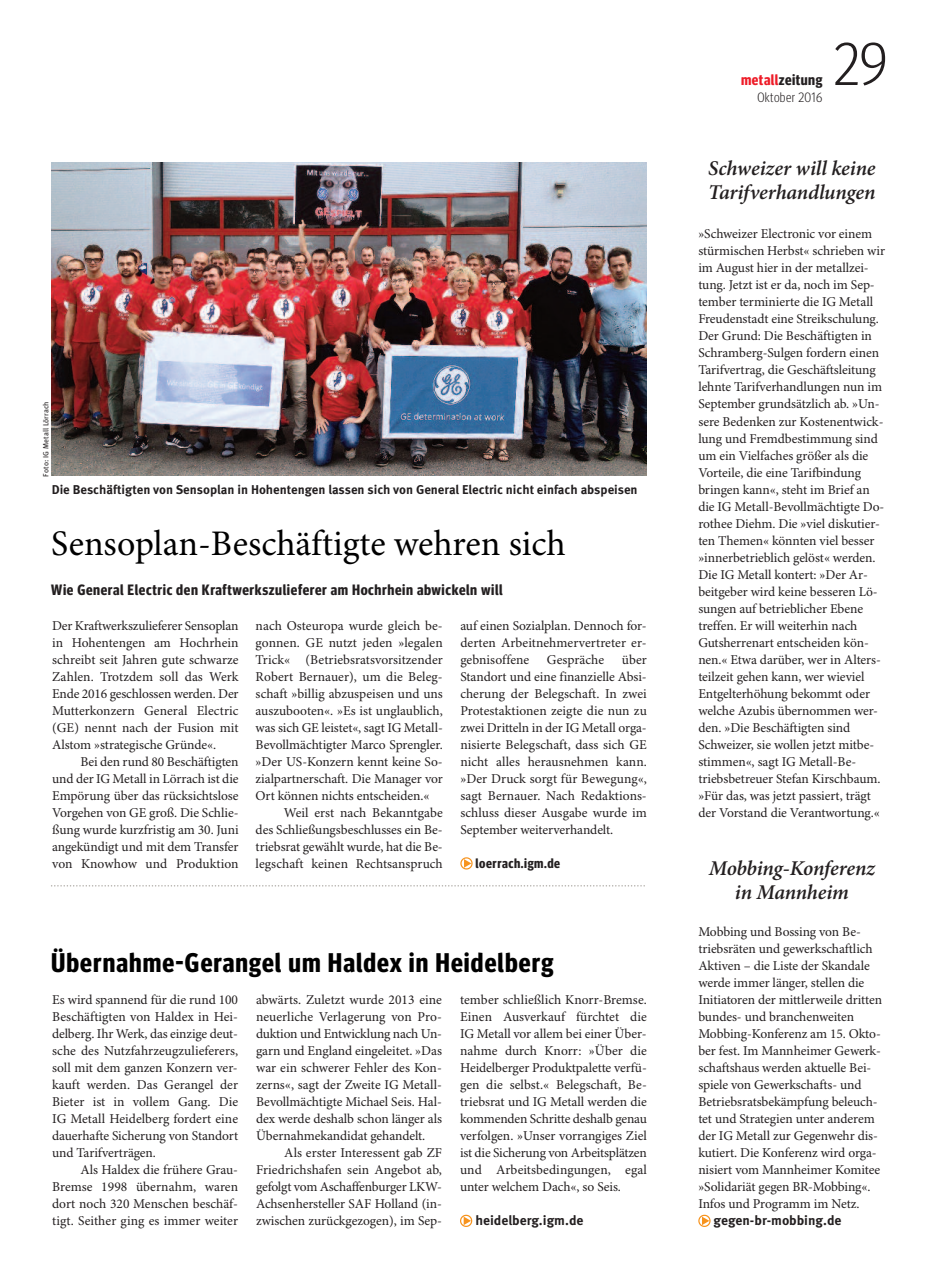
<style>
.page{position:relative;width:936px;height:1285px;background:#fff}
.page>*{position:absolute;margin:0;border:0;box-sizing:border-box;transform-origin:0 0}
.t1{font:300 60px "Meta Headline Cond OT";color:#231f20}
.t2{font:36px "Minion Pro";color:#000}
.t3{font:700 27px "Meta Headline Cond OT";letter-spacing:.04em;color:#000}
.t4{font:italic 600 21px/24px "Minion Pro";letter-spacing:-.01em;color:#231f20}
.t5{font:700 15px "Meta Headline Cond OT";letter-spacing:.04em;color:#231f20}
.t6{font:13.5px/17px "Minion Pro";letter-spacing:-.005em;color:#231f20;text-align:justify}
.t7{font:700 13.5px "Meta OT";color:#231f20}
.t8{font:700 13.5px "Meta Headline Cond OT";letter-spacing:.04em;color:#231f20}
.t9{font:300 13.5px "Meta Headline Cond OT";letter-spacing:.03em;color:#231f20}
.t10{font:700 12.75px "Meta OT";color:#231f20}
.t11{font:7.5px "Meta OT";letter-spacing:.01em;color:#231f20}
.s1{color:#ee1c28}
</style>
<div class="page">
<svg style="left:460px;top:857px;width:12px;height:12px"></svg>
<img style="left:52px;top:162px;width:594px;height:313px">
<svg style="left:460px;top:1214px;width:12px;height:12px"></svg>
<svg style="left:698px;top:1214px;width:12px;height:12px"></svg>
<svg style="left:52px;top:885px;width:593px;height:1px"></svg>
<p class="t11" style="left:43px;top:476px;width:77px;rotate:-90deg">Foto: IG Metall Lörrach</p>
<p class="t10" style="left:52px;top:484px;width:587px">Die Beschäftigten von Sensoplan in Hohentengen lassen sich von General Electric nicht einfach abspeisen</p>
<h2 class="t2" style="left:51px;top:529px;width:516px">Sensoplan-Beschäftigte wehren sich</h2>
<p class="t5" style="left:51px;top:584px;width:453px">Wie General Electric den Kraftwerkszulieferer am Hochrhein abwickeln will</p>
<p class="t6" style="left:52px;top:618px;width:188px">Der Kraftwerkszulieferer Sensoplan in Hohentengen am Hochrhein schreibt seit Jahren gute schwarze Zahlen. Trotzdem soll das Werk Ende 2016 geschlossen werden. Der Mutterkonzern General Electric (GE) nennt nach der Fusion mit Alstom »strategische Gründe«.</p>
<p class="t6" style="left:52px;top:754px;width:188px;text-indent:28px">Bei den rund 80 Beschäftigten und der IG Metall in Lörrach ist die Empörung über das rücksichtslose Vorgehen von GE groß. Die Schlie&shy;ßung wurde kurzfristig am 30. Juni angekündigt und mit dem Transfer von Knowhow und Produktion</p>
<p class="t6" style="left:255px;top:618px;width:189px">nach Osteuropa wurde gleich be-</p>
<p class="t6" style="left:255px;top:635px;width:189px">gonnen. GE nutzt jeden »legalen</p>
<p class="t6" style="left:255px;top:652px;width:189px">Trick« (Betriebsratsvorsitzender</p>
<p class="t6" style="left:255px;top:669px;width:189px">Robert Bernauer), um die Beleg-</p>
<p class="t6" style="left:255px;top:686px;width:189px">schaft »billig abzuspeisen und uns</p>
<p class="t6" style="left:255px;top:703px;width:189px">auszubooten«. »Es ist unglaublich,</p>
<p class="t6" style="left:255px;top:720px;width:189px">was sich GE leistet«, sagt IG Metall-</p>
<p class="t6" style="left:255px;top:737px;width:189px">Bevollmächtigter Marco Sprengler.</p>
<p class="t6" style="left:255px;top:754px;width:189px">»Der US-Konzern kennt keine So-</p>
<p class="t6" style="left:255px;top:771px;width:189px">zialpartnerschaft. Die Manager vor</p>
<p class="t6" style="left:255px;top:788px;width:175px">Ort können nichts entscheiden.«</p>
<p class="t6" style="left:284px;top:805px;width:160px">Weil erst nach Bekanntgabe</p>
<p class="t6" style="left:255px;top:822px;width:189px">des Schließungsbeschlusses ein Be-</p>
<p class="t6" style="left:255px;top:839px;width:189px">triebsrat gewählt wurde, hat die Be-</p>
<p class="t6" style="left:255px;top:856px;width:189px">legschaft keinen Rechtsanspruch</p>
<p class="t6" style="left:460px;top:618px;width:187px">auf einen Sozialplan. Dennoch for&shy;derten Arbeitnehmervertreter er&shy;gebnisoffene</p>
<p class="t6" style="left:460px;top:652px;width:188px;text-indent:161px">über Standort und eine finanzielle Absi&shy;cherung der Belegschaft. In zwei Protestaktionen zeigte die nun zu zwei Dritteln in der IG Metall orga&shy;nisierte Belegschaft, dass sich GE nicht alles herausnehmen kann. »Der Druck sorgt für Bewegung«, sagt Bernauer. Nach Redaktions&shy;schluss dieser Ausgabe wurde im September weiterverhandelt.</p>
<p class="t8" style="left:475px;top:858px;width:86px">loerrach.igm.de</p>
<p class="t6" style="left:547px;top:652px;width:59px">Gespräche</p>
<h3 class="t3" style="left:51px;top:953px;width:504px">Übernahme-Gerangel um Haldex in Heidelberg</h3>
<p class="t6" style="left:52px;top:992px;width:187px">Es wird spannend für die rund 100<br>Beschäftigten von Haldex in Hei&shy;delberg. Ihr Werk, das einzige deut&shy;sche des Nutzfahrzeugzulieferers, soll mit dem ganzen Konzern ver&shy;kauft werden. Das Gerangel der Bieter ist in vollem Gang. Die IG Metall Heidelberg fordert eine dauerhafte Sicherung von Standort und Tarifverträgen.</p>
<p class="t6" style="left:52px;top:1162px;width:187px;text-indent:28px">Als Haldex die frühere Grau-Bremse 1998 übernahm, waren dort noch 320 Menschen beschäf&shy;tigt. Seither ging es immer weiter</p>
<p class="t6" style="left:256px;top:992px;width:187px">abwärts. Zuletzt wurde 2013 eine neuerliche Verlagerung von Pro&shy;duktion und Entwicklung nach Un&shy;garn und England eingeleitet. »Das war ein schwerer Fehler des Kon&shy;zerns«, sagt der Zweite IG Metall-Bevollmächtigte Michael Seis. Hal&shy;dex werde deshalb schon länger als Übernahmekandidat gehandelt.</p>
<p class="t6" style="left:256px;top:1145px;width:187px;text-indent:28px">Als erster Interessent gab ZF Friedrichshafen sein Angebot ab, gefolgt vom Aschaffenburger LKW-Achsenhersteller SAF Holland (in&shy;zwischen zurückgezogen), im Sep-</p>
<p class="t6" style="left:460px;top:992px;width:188px">tember schließlich Knorr-Bremse.<br>Einen Ausverkauf fürchtet die IG Metall vor allem bei einer Über&shy;nahme durch Knorr: »Über die Heidelberger Produktpalette verfü&shy;gen die selbst.« Belegschaft, Be&shy;triebsrat und IG Metall werden die kommenden Schritte deshalb genau verfolgen. »Unser vorrangiges Ziel ist die Sicherung von Arbeitsplätzen und Arbeitsbedingungen, egal unter welchem Dach«, so Seis.</p>
<p class="t7" style="left:475px;top:1215px;width:110px">heidelberg.igm.de</p>
<p class="t5" style="left:741px;top:74px;width:83px"><span class="s1">metall</span>zeitung</p>
<p class="t9" style="left:757px;top:93px;width:66px">Oktober 2016</p>
<h1 class="t1" style="left:833px;top:43px;width:55px">29</h1>
<h3 class="t4" style="left:708px;top:158px;width:169px">Schweizer will keine<br>Tarifverhandlungen</h3>
<p class="t6" style="left:698px;top:227px;width:188px;text-align:left">»Schweizer Electronic vor einem stürmischen Herbst« schrieben wir im August hier in der metallzei&shy;tung. Jetzt ist er da, noch im Sep&shy;tember terminierte die IG Metall Freudenstadt eine Streikschulung.<br>Der Grund: Die Beschäftigten in Schramberg-Sulgen fordern einen Tarifvertrag, die Geschäftsleitung lehnte Tarifverhandlungen nun im September grundsätzlich ab. »Un&shy;sere Bedenken zur Kostenentwick&shy;lung und Fremdbestimmung sind um ein Vielfaches größer als die Vorteile, die eine Tarifbindung bringen kann«, steht im Brief an die IG Metall-Bevollmächtigte Do&shy;rothee Diehm. Die »viel diskutier&shy;ten Themen« könnten viel besser »innerbetrieblich gelöst« werden.<br>Die IG Metall kontert: »Der Ar&shy;beitgeber wird keine besseren Lö&shy;sungen auf betrieblicher Ebene treffen. Er will weiterhin nach Gutsherrenart entscheiden kön&shy;nen.« Etwa darüber, wer in Alters&shy;teilzeit gehen kann, wer wieviel Entgelterhöhung bekommt oder welche Azubis übernommen wer&shy;den. »Die Beschäftigten sind Schweizer, sie wollen jetzt mitbe&shy;stimmen«, sagt IG Metall-Be&shy;triebsbetreuer Stefan Kirschbaum. »Für das, was jetzt passiert, trägt der Vorstand die Verantwortung.«</p>
<h3 class="t4" style="left:708px;top:858px;width:168px;text-align:center">Mobbing-Konferenz in Mannheim</h3>
<p class="t6" style="left:698px;top:924px;width:185px;text-align:left">Mobbing und Bossing von Be&shy;triebsräten und gewerkschaftlich<br>Aktiven – die Liste der Skandale werde immer länger, stellen die<br>Initiatoren der mittlerweile dritten bundes- und branchenweiten<br>Mobbing-Konferenz am 15. Okto&shy;ber fest. Im Mannheimer Gewerk&shy;schaftshaus werden aktuelle Bei&shy;spiele von Gewerkschafts- und<br>Betriebsratsbekämpfung beleuch&shy;tet und Strategien unter anderem der IG Metall zur Gegenwehr dis&shy;kutiert. Die Konferenz wird orga&shy;nisiert vom Mannheimer Komitee »Solidariät gegen BR-Mobbing«.<br>Infos und Programm im Netz.</p>
<p class="t7" style="left:713px;top:1215px;width:129px">gegen-br-mobbing.de</p>
</div>
